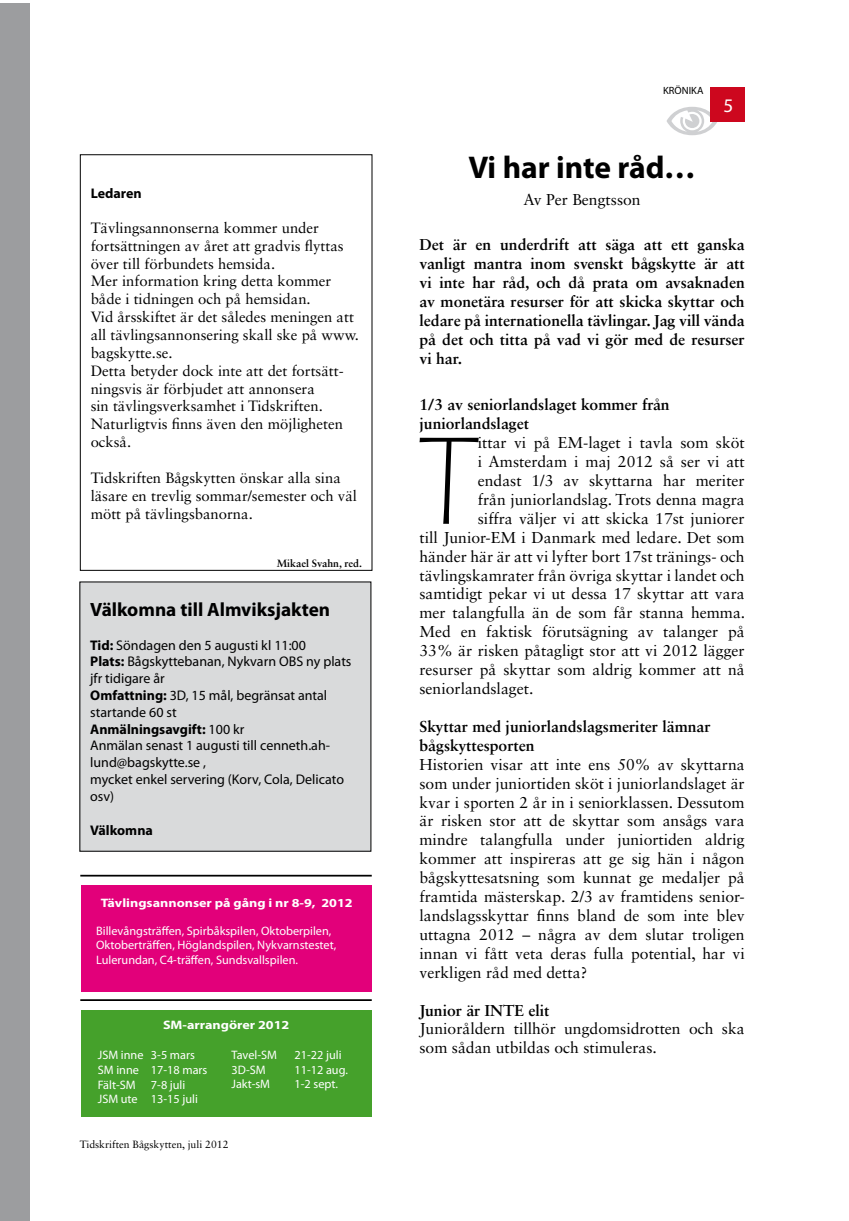
<style>
.page{position:relative;width:849px;height:1221px;background:#fff}
.page>*{position:absolute;margin:0;border:0;box-sizing:border-box;transform-origin:0 0}
.t1{font:300 129.15px "Eras ITC";color:#000}
.t2{font:700 31.5px "Myriad Pro";color:#000}
.t3{font:700 19.25px "Myriad Pro";color:#000}
.t4{font:19.25px "Myriad Pro";color:#fff}
.t5{font:15.75px/18.9px "Sabon LT Std";color:#000;text-align:justify}
.t6{font:700 15.75px/18.9px "Sabon LT Std";color:#000}
.t7{font:14.88px/17.8px "Sabon LT Std";color:#000}
.t8{font:14px/16.8px "Myriad Pro";color:#000}
.t9{font:700 14px "Myriad Pro";color:#000}
.t10{font:12.25px/14.7px "Myriad Pro";color:#fff}
.t11{font:700 12.25px "Myriad Pro";color:#fff;scale:1.15 1}
.t12{font:10.5px "Sabon LT Std";color:#000}
.t13{font:700 10.5px "Sabon LT Std";color:#000}
.t14{font:10.5px "Myriad Pro";color:#000}
.s1{font-weight:700}
</style>
<div class="page">
<div style="left:0;top:4px;width:30px;height:1216px;background:#9c9d9f"></div>
<hr style="left:80px;top:999px;width:291px;height:1px;background:#000">
<div style="left:81px;top:885px;width:291px;height:106px;background:#e2007a"></div>
<div style="left:81px;top:1010px;width:291px;height:106px;background:#45a12b"></div>
<hr style="left:80px;top:874px;width:291px;height:2px;background:#000">
<div style="left:709px;top:87px;width:35px;height:35px;background:#cd071e"></div>
<div style="left:80px;top:582px;width:291px;height:269px;background:#d9dadb"></div>
<svg style="left:709px;top:106px;width:1px;height:16px"></svg>
<p class="t9" style="left:91px;top:184px;width:52px">Ledaren</p>
<p class="t7" style="left:91px;top:219px;width:270px">Tävlingsannonserna kommer under fortsättningen av året att gradvis flyttas över till förbundets hemsida.<br>Mer information kring detta kommer både i tidningen och på hemsidan.<br>Vid årsskiftet är det således meningen att all tävlingsannonsering skall ske på www. bagskytte.se.<br>Detta betyder dock inte att det fortsätt&shy;ningsvis är förbjudet att annonsera<br>sin tävlingsverksamhet i Tidskriften.<br>Naturligtvis finns även den möjligheten också.</p>
<p class="t7" style="left:91px;top:468px;width:268px">Tidskriften Bågskytten önskar alla sina läsare en trevlig sommar/semester och väl mött på tävlingsbanorna.</p>
<p class="t13" style="left:277px;top:557px;width:87px">Mikael Svahn, red.</p>
<p class="t3" style="left:90px;top:597px;width:241px">Välkomna till Almviksjakten</p>
<p class="t8" style="left:90px;top:636px;width:263px"><span class="s1">Tid:</span> Söndagen den 5 augusti kl 11:00<br><span class="s1">Plats:</span> Bågskyttebanan, Nykvarn OBS ny plats jfr tidigare år<br><span class="s1">Omfattning:</span> 3D, 15 mål, begränsat antal startande 60 st<br><span class="s1">Anmälningsavgift:</span> 100 kr<br>Anmälan senast 1 augusti till cenneth.ah&shy;lund@bagskytte.se ,<br>mycket enkel servering (Korv, Cola, Delicato osv)</p>
<p class="t9" style="left:90px;top:820px;width:64px">Välkomna</p>
<p class="t11" style="left:101px;top:895px;width:220px">Tävlingsannonser på gång i nr 8-9, 2012</p>
<p class="t10" style="left:96px;top:923px;width:241px">Billevångsträffen, Spirbåkspilen, Oktoberpilen,<br>Oktoberträffen, Höglandspilen, Nykvarnstestet,<br>Lulerundan, C4-träffen, Sundsvallspilen.</p>
<p class="t11" style="left:163px;top:1016px;width:111px">SM-arrangörer 2012</p>
<p class="t10" style="left:98px;top:1047px;width:111px">JSM inne 3-5 mars<br>SM inne 17-18 mars<br>Fält-SM 7-8 juli<br>JSM ute 13-15 juli</p>
<p class="t10" style="left:231px;top:1047px;width:47px">Tavel-SM</p>
<p class="t10" style="left:294px;top:1047px;width:48px">21-22 juli</p>
<p class="t10" style="left:231px;top:1061px;width:36px">3D-SM</p>
<p class="t10" style="left:294px;top:1061px;width:55px">11-12 aug.</p>
<p class="t10" style="left:231px;top:1076px;width:40px">Jakt-sM</p>
<p class="t10" style="left:294px;top:1076px;width:45px">1-2 sept.</p>
<p class="t12" style="left:80px;top:1138px;width:150px">Tidskriften Bågskytten, juli 2012</p>
<p class="t14" style="left:663px;top:84px;width:42px">KRÖNIKA</p>
<p class="t4" style="left:723px;top:94px;width:11px">5</p>
<h2 class="t2" style="left:468px;top:146px;width:229px">Vi har inte råd…</h2>
<p class="t5" style="left:523px;top:190px;width:118px">Av Per Bengtsson</p>
<p class="t6" style="left:419px;top:235px;width:326px;text-align:justify">Det är en underdrift att säga att ett ganska vanligt mantra inom svenskt bågskytte är att vi inte har råd, och då prata om avsaknaden av monetära resurser för att skicka skyttar och ledare på internationella tävlingar. Jag vill vända på det och titta på vad vi gör med de resurser vi har.</p>
<p class="t6" style="left:419px;top:395px;width:251px">1/3 av seniorlandslaget kommer från juniorlandslaget</p>
<h1 class="t1" style="left:417px;top:409px;width:62px">T</h1>
<p class="t5" style="left:477px;top:433px;width:268px">ittar vi på EM-laget i tavla som sköt</p>
<p class="t5" style="left:477px;top:452px;width:268px">i Amsterdam i maj 2012 så ser vi att</p>
<p class="t5" style="left:477px;top:471px;width:268px">endast 1/3 av skyttarna har meriter</p>
<p class="t5" style="left:477px;top:490px;width:268px">från juniorlandslag. Trots denna magra</p>
<p class="t5" style="left:477px;top:508px;width:268px">siffra väljer vi att skicka 17st juniorer</p>
<p class="t5" style="left:419px;top:527px;width:326px">till Junior-EM i Danmark med ledare. Det som</p>
<p class="t5" style="left:419px;top:546px;width:326px">händer här är att vi lyfter bort 17st tränings- och</p>
<p class="t5" style="left:419px;top:565px;width:326px">tävlingskamrater från övriga skyttar i landet och</p>
<p class="t5" style="left:419px;top:584px;width:326px">samtidigt pekar vi ut dessa 17 skyttar att vara</p>
<p class="t5" style="left:419px;top:603px;width:327px">mer talangfulla än de som får stanna hemma.</p>
<p class="t5" style="left:419px;top:622px;width:326px">Med en faktisk förutsägning av talanger på</p>
<p class="t5" style="left:419px;top:641px;width:326px">33% är risken påtagligt stor att vi 2012 lägger</p>
<p class="t5" style="left:419px;top:660px;width:326px">resurser på skyttar som aldrig kommer att nå</p>
<p class="t5" style="left:419px;top:679px;width:115px">seniorlandslaget.</p>
<p class="t6" style="left:419px;top:716px;width:292px">Skyttar med juniorlandslagsmeriter lämnar bågskyttesporten</p>
<p class="t5" style="left:419px;top:754px;width:326px">Historien visar att inte ens 50% av skyttarna som under juniortiden sköt i juniorlandslaget är kvar i sporten 2 år in i seniorklassen. Dessutom är risken stor att de skyttar som ansågs vara mindre talangfulla under juniortiden aldrig kommer att inspireras att ge sig hän i någon bågskyttesatsning som kunnat ge medaljer på framtida mästerskap. 2/3 av framtidens senior&shy;landslagsskyttar finns bland de som inte blev uttagna 2012 – några av dem slutar troligen innan vi fått veta deras fulla potential, har vi verkligen råd med detta?</p>
<p class="t6" style="left:419px;top:1000px;width:131px">Junior är INTE elit</p>
<p class="t5" style="left:419px;top:1019px;width:326px">Junioråldern tillhör ungdomsidrotten och ska som sådan utbildas och stimuleras.</p>
</div>
